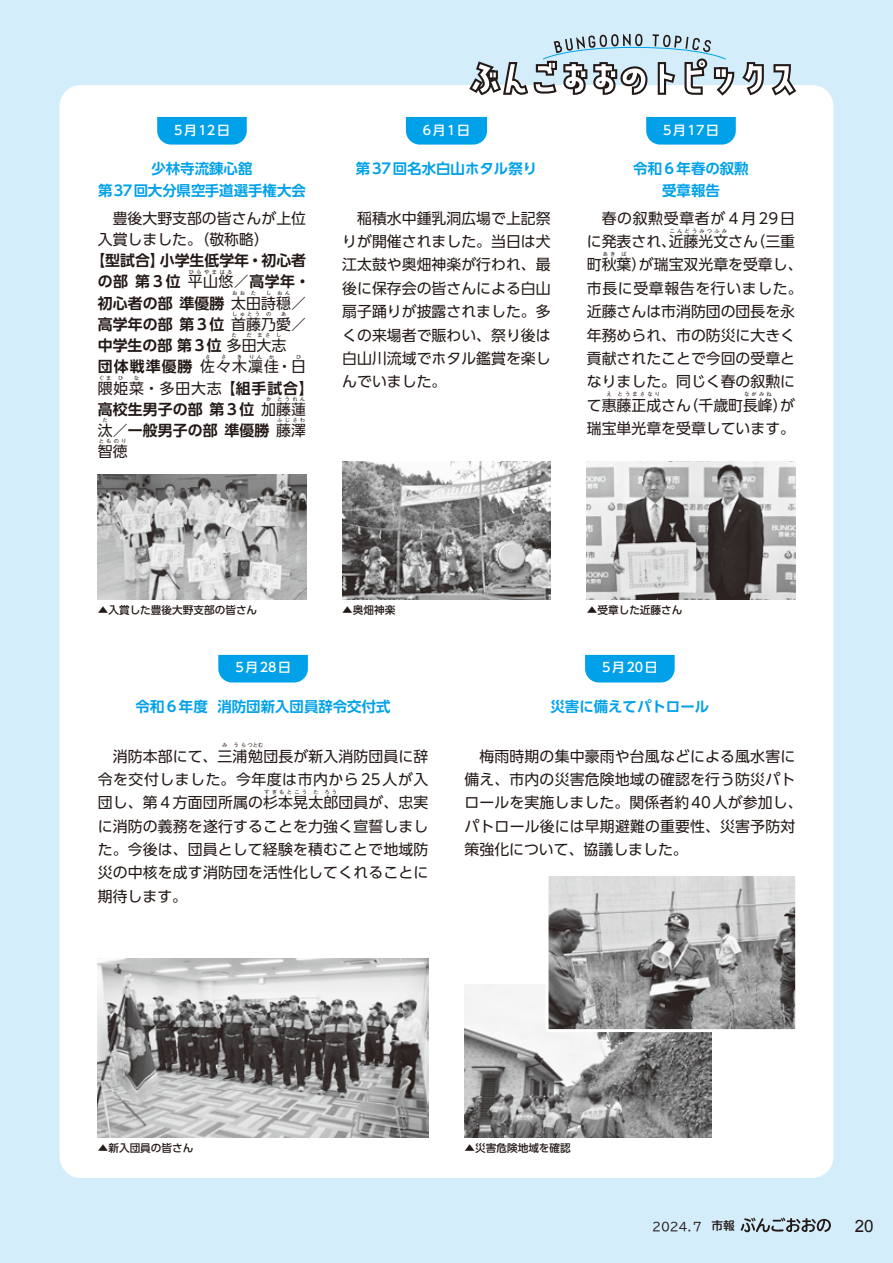
<style>
.page{position:relative;width:893px;height:1263px;background:#d3edfb}
.page>*{position:absolute;margin:0;border:0;box-sizing:border-box;transform-origin:0 0}
.t1{font:16.95px "Arial";color:#231916}
.トピ-本文{font:14.85px/23.4px "UD Shin Go Pr 6";letter-spacing:.01em;color:#231916}
.トピ-本文-2{font:700 14.85px "UD Shin Go Pr 6 De";letter-spacing:.01em;color:#231916}
.トピ-本文-3{font:14.85px/23.4px "UD Shin Go Pr 6";letter-spacing:.045em;color:#231916}
.トピ-タイトル{font:700 14.4px "UD Shin Go Pr 6 De";color:#00a1e9}
.トピ-日付{font:500 12.75px "UD Shin Go Pr 6";letter-spacing:.125em;color:#fff}
.t2{font:11.7px "BIZUDP Gothic";color:#231916}
.t3{font:500 11.7px "UD Shin M Go Pr 6";color:#231916}
.UD新ゴ_M_10Q{font:500 10.65px "UD Shin Go Pr 6";color:#231916}
.トピ-本文-4{font:500 5.25px "UD Shin Go Pr 6";letter-spacing:.4em;color:#231916}
.s1{font-family:"UD Shin Go Pr 6 De";font-weight:700}
.s2{font-family:"UD Shin Go Pr 6";font-weight:400}
</style>
<div class="page">
<div style="left:60px;top:85px;width:773px;height:1093px;background:#fff;border-radius:21px"></div>
<div style="left:585px;top:655px;width:90px;height:27px;background:#00a1e9"></div>
<div style="left:218px;top:655px;width:90px;height:27px;background:#00a1e9"></div>
<img style="left:587px;top:461px;width:208px;height:139px">
<img style="left:342px;top:461px;width:209px;height:139px">
<svg style="left:157px;top:117px;width:90px;height:28px;background:#0da5ea"></svg>
<img style="left:98px;top:474px;width:208px;height:126px">
<svg style="left:406px;top:34px;width:391px;height:111px"></svg>
<img style="left:98px;top:959px;width:330px;height:178px">
<img style="left:465px;top:984px;width:246px;height:153px">
<svg style="left:544px;top:876px;width:252px;height:157px;background:#aaa9aa"></svg>
<svg style="left:741px;top:1217px;width:90px;height:15px"></svg>
<p class="トピ-日付" style="left:174px;top:119px;width:57px">5月12日</p>
<p class="トピ-タイトル" style="left:151px;top:157px;width:103px">少林寺流錬心舘</p>
<p class="トピ-タイトル" style="left:98px;top:178px;width:209px">第37回大分県空手道選手権大会</p>
<p class="トピ-本文" style="left:98px;top:207px;width:210px;line-height:21.3px;text-indent:15px">豊後大野支部の皆さんが上位入賞しました。（敬称略(</p>
<p class="トピ-本文-2" style="left:160px;top:248px;width:148px">小学生低学年・初心者</p>
<p class="トピ-本文-2" style="left:90px;top:248px;width:76px">【型試合】</p>
<p class="トピ-本文-4" style="left:189px;top:267px;width:14px">ひら</p>
<p class="トピ-本文-4" style="left:204px;top:267px;width:14px">やま</p>
<p class="トピ-本文-4" style="left:220px;top:267px;width:14px">はる</p>
<p class="トピ-本文" style="left:231px;top:291px;width:76px">太田詩穏／</p>
<p class="トピ-本文" style="left:188px;top:270px;width:124px">平山悠／<span class="s1">高学年・</span></p>
<p class="トピ-本文-2" style="left:135px;top:270px;width:47px">第３位</p>
<p class="トピ-本文-2" style="left:98px;top:270px;width:32px">の部</p>
<p class="トピ-本文-4" style="left:232px;top:289px;width:14px">おお</p>
<p class="トピ-本文-4" style="left:251px;top:289px;width:7px">た</p>
<p class="トピ-本文-4" style="left:266px;top:289px;width:7px">し</p>
<p class="トピ-本文-4" style="left:277px;top:289px;width:14px">おん</p>
<p class="トピ-本文" style="left:231px;top:312px;width:76px">首藤乃愛／</p>
<p class="トピ-本文-2" style="left:180px;top:291px;width:46px">準優勝</p>
<p class="トピ-本文-2" style="left:98px;top:291px;width:76px">初心者の部</p>
<p class="トピ-本文-4" style="left:232px;top:310px;width:29px">しゅとう</p>
<p class="トピ-本文-4" style="left:266px;top:310px;width:7px">の</p>
<p class="トピ-本文-4" style="left:281px;top:310px;width:7px">あ</p>
<p class="トピ-本文-2" style="left:98px;top:333px;width:190px">中学生の部第３位<span class="s2">多田大志</span></p>
<p class="トピ-本文-2" style="left:98px;top:312px;width:76px">高学年の部</p>
<p class="トピ-本文-2" style="left:180px;top:312px;width:46px">第３位</p>
<p class="トピ-本文-4" style="left:232px;top:331px;width:7px">た</p>
<p class="トピ-本文-4" style="left:246px;top:331px;width:7px">だ</p>
<p class="トピ-本文-4" style="left:258px;top:331px;width:14px">まさ</p>
<p class="トピ-本文-4" style="left:276px;top:331px;width:7px">し</p>
<p class="トピ-本文" style="left:200px;top:355px;width:107px">佐々木凜佳・日</p>
<p class="トピ-本文-4" style="left:205px;top:352px;width:7px">さ</p>
<p class="トピ-本文-4" style="left:221px;top:352px;width:7px">さ</p>
<p class="トピ-本文-4" style="left:237px;top:352px;width:7px">き</p>
<p class="トピ-本文-4" style="left:249px;top:352px;width:14px">りん</p>
<p class="トピ-本文-4" style="left:269px;top:352px;width:7px">か</p>
<p class="トピ-本文-4" style="left:296px;top:352px;width:7px">ひ</p>
<p class="トピ-本文" style="left:98px;top:376px;width:217px">隈姫菜・多田大志<span class="s1">【組手試合【</span></p>
<p class="トピ-本文-2" style="left:98px;top:355px;width:96px">団体戦準優勝</p>
<p class="トピ-本文-4" style="left:99px;top:374px;width:14px">ぐま</p>
<p class="トピ-本文-4" style="left:118px;top:374px;width:7px">ひ</p>
<p class="トピ-本文-4" style="left:134px;top:374px;width:7px">な</p>
<p class="トピ-本文-4" style="left:266px;top:395px;width:7px">か</p>
<p class="トピ-本文-4" style="left:277px;top:395px;width:29px">とうれん</p>
<p class="トピ-本文-2" style="left:210px;top:397px;width:46px">第３位</p>
<p class="トピ-本文-2" style="left:98px;top:397px;width:107px">高校生男子の部</p>
<p class="トピ-本文" style="left:261px;top:397px;width:46px">加藤蓮</p>
<p class="トピ-本文-4" style="left:277px;top:416px;width:29px">ふじさわ</p>
<p class="トピ-本文-4" style="left:103px;top:416px;width:7px">た</p>
<p class="トピ-本文-2" style="left:225px;top:418px;width:46px">準優勝</p>
<p class="トピ-本文-2" style="left:98px;top:418px;width:122px"><span class="s2">汰／</span>一般男子の部</p>
<p class="トピ-本文" style="left:276px;top:418px;width:31px">藤澤</p>
<p class="トピ-本文-4" style="left:99px;top:437px;width:29px">とものり</p>
<p class="トピ-本文" style="left:98px;top:440px;width:31px">智徳</p>
<p class="トピ-日付" style="left:423px;top:119px;width:49px">6月1日</p>
<p class="トピ-タイトル" style="left:356px;top:157px;width:183px">第37回名水白山ホタル祭り</p>
<p class="トピ-本文" style="left:342px;top:206px;width:210px;text-align:justify;text-indent:15px">稲積水中鍾乳洞広場で上記祭りが開催されました。当日は犬江太鼓や奥畑神楽が行われ、最後に保存会の皆さんによる白山扇子踊りが披露されました。多くの来場者で賑わい、祭り後は白山川流域でホタル鑑賞を楽しんでいました。</p>
<p class="トピ-日付" style="left:663px;top:119px;width:57px">5月17日</p>
<p class="トピ-タイトル" style="left:633px;top:157px;width:117px">令和６年春の叙勲</p>
<p class="トピ-タイトル" style="left:662px;top:178px;width:59px">受章報告</p>
<p class="トピ-本文-3" style="left:587px;top:206px;width:210px;text-indent:15px">春の叙勲受章者が４月29日に発表され近、藤光文さん</p>
<p class="トピ-本文-4" style="left:670px;top:226px;width:59px">こんどうみつふみ</p>
<p class="トピ-本文" style="left:750px;top:229px;width:46px">（三重</p>
<p class="トピ-本文-4" style="left:603px;top:250px;width:14px">あき</p>
<p class="トピ-本文-4" style="left:621px;top:250px;width:7px">ば</p>
<p class="トピ-本文" style="left:587px;top:253px;width:217px;text-indent:52px">が瑞宝双光章を受章し、市長に受章報告を行いました。近藤さんは市消防団の団長を永年務められ、市の防災に大きく貢献されたことで今回の受章となりました。同じく春の叙勲にて惠藤正成さん</p>
<p class="トピ-本文" style="left:587px;top:253px;width:61px">町秋葉）</p>
<p class="トピ-本文-4" style="left:606px;top:390px;width:7px">え</p>
<p class="トピ-本文-4" style="left:618px;top:390px;width:44px">とうまさなり</p>
<p class="トピ-本文-4" style="left:744px;top:390px;width:29px">ながみね</p>
<p class="トピ-本文" style="left:587px;top:416px;width:210px">瑞宝単光章を受章しています。</p>
<p class="トピ-本文" style="left:684px;top:393px;width:113px">（千歳町長峰が）</p>
<p class="UD新ゴ_M_10Q" style="left:98px;top:602px;width:161px">▲入賞した豊後大野支部の皆さん</p>
<p class="UD新ゴ_M_10Q" style="left:342px;top:602px;width:55px">▲奥畑神楽</p>
<p class="UD新ゴ_M_10Q" style="left:587px;top:602px;width:97px">▲受章した近藤さん</p>
<p class="トピ-タイトル" style="left:136px;top:695px;width:74px">令和６年度</p>
<p class="トピ-日付" style="left:235px;top:657px;width:57px">5月28日</p>
<p class="トピ-タイトル" style="left:217px;top:695px;width:175px">消防団新入団員辞令交付式</p>
<p class="トピ-本文-4" style="left:222px;top:741px;width:7px">み</p>
<p class="トピ-本文-4" style="left:234px;top:741px;width:31px">うらつとむ</p>
<p class="トピ-本文" style="left:98px;top:767px;width:332px">令を交付しました。今年度は市内から25人が入団し、第４方面団所属の杉本晃太郎団員が、忠実</p>
<p class="トピ-本文" style="left:113px;top:744px;width:317px">消防本部にて、三浦勉団長が新入消防団員に辞</p>
<p class="トピ-本文-4" style="left:264px;top:788px;width:44px">すぎもとこう</p>
<p class="トピ-本文-4" style="left:313px;top:788px;width:7px">た</p>
<p class="トピ-本文-4" style="left:324px;top:788px;width:14px">ろう</p>
<p class="トピ-本文" style="left:98px;top:814px;width:332px;text-align:justify">に消防の義務を遂行することを力強く宣誓しました。今後は、団員として経験を積むことで地域防災の中核を成す消防団を活性化してくれることに期待します。</p>
<p class="トピ-日付" style="left:602px;top:657px;width:57px">5月20日</p>
<p class="トピ-タイトル" style="left:550px;top:695px;width:160px">災害に備えてパトロール</p>
<p class="トピ-本文" style="left:465px;top:744px;width:340px;text-indent:15px">梅雨時期の集中豪雨や台風などによる風水害に備え、市内の災害危険地域の確認を行う防災パトロールを実施しました。関係者約40人が参加し、パトロール後には早期避難の重要性、災害予防対策強化について、協議しました。</p>
<p class="UD新ゴ_M_10Q" style="left:98px;top:1139px;width:97px">▲新入団員の皆さん</p>
<p class="UD新ゴ_M_10Q" style="left:465px;top:1139px;width:108px">▲災害危険地域を確認</p>
<p class="t2" style="left:652px;top:1220px;width:51px">2024.7</p>
<p class="t3" style="left:711px;top:1216px;width:25px">市報</p>
<p class="t1" style="left:855px;top:1214px;width:20px">20</p>
</div>
